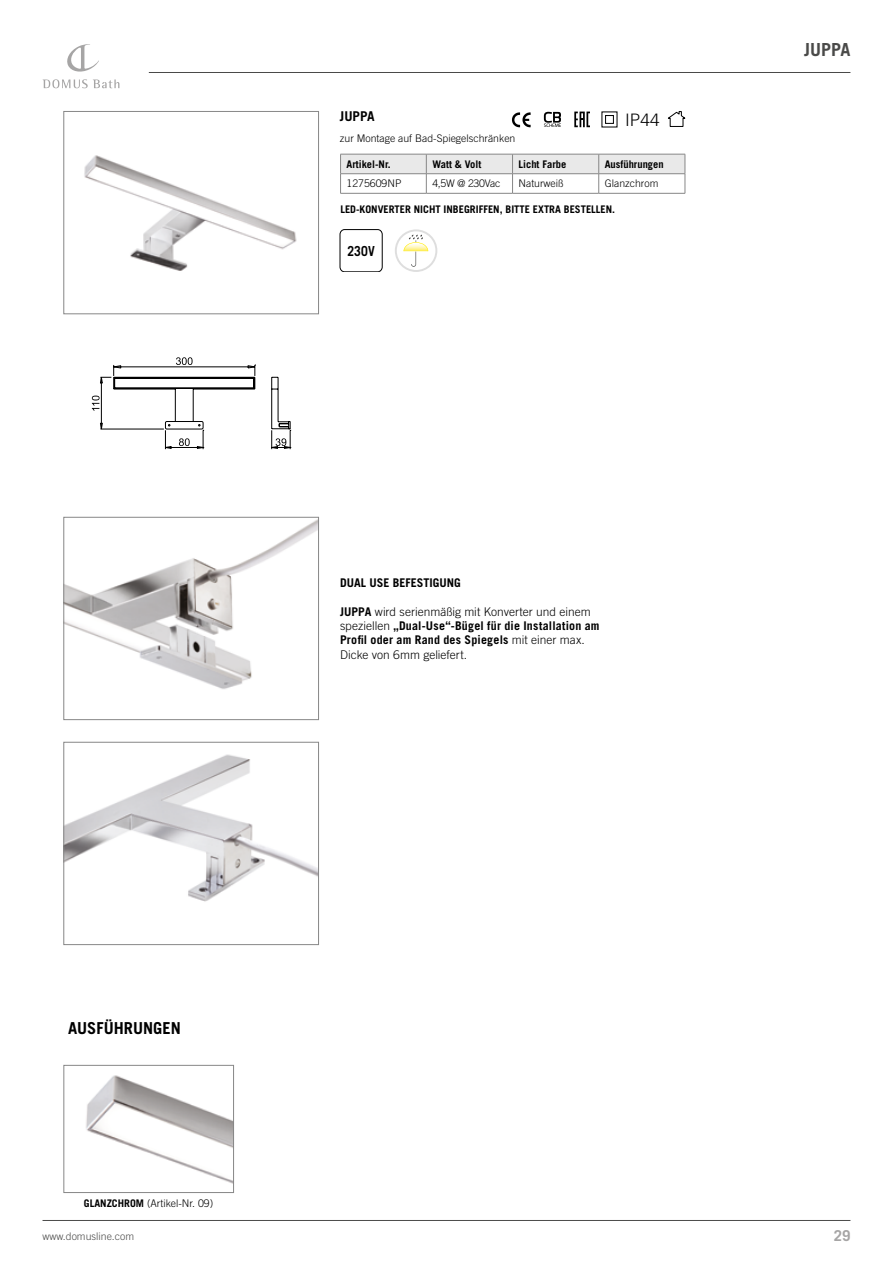
<style>
.page{position:relative;width:893px;height:1263px;background:#fff}
.page>*{position:absolute;margin:0;border:0;box-sizing:border-box;transform-origin:0 0}
.t1{font:700 18px "Trade Gothic LT Pro";color:#4a4a49}
.t2{font:300 17.25px "Trade Gothic LT Pro";color:#000}
.t3{font:700 16.5px "Trade Gothic LT Pro";color:#000}
.t4{font:700 15px "Trade Gothic LT Pro";color:#a6a5a5}
.t5{font:700 13.8px "Trade Gothic LT Pro";color:#000;scale:.87 1}
.t6{font:700 13.5px "Trade Gothic LT Pro";color:#000}
.testi_pagina_destra{font:300 12px/14.4px "Trade Gothic LT Pro";color:#000}
.t7{font:700 12px "Trade Gothic LT Pro";color:#000}
.t8{font:700 10.5px "Trade Gothic LT Pro";color:#000}
.t9{font:300 10.5px "Trade Gothic LT Pro";color:#000}
.t10{font:300 10.5px "Trade Gothic LT Pro";color:#4a4a49}
.t11{font:300 10.5px "Trade Gothic LT Pro";letter-spacing:-.025em;color:#000}
.s1{font-weight:700}
</style>
<div class="page">
<hr style="left:43px;top:1220px;width:807px;height:1px;background:#4a4a49">
<hr style="left:149px;top:72px;width:701px;height:1px;background:#4a4a49">
<svg style="left:67px;top:44px;width:32px;height:28px"></svg>
<svg style="left:43px;top:79px;width:76px;height:9px"></svg>
<img style="left:86px;top:1075px;width:146px;height:109px">
<div style="left:64px;top:1065px;width:170px;height:128px;border:1px solid #878787"></div>
<svg style="left:92px;top:357px;width:200px;height:92px"></svg>
<img style="left:84px;top:155px;width:213px;height:116px">
<div style="left:64px;top:111px;width:255px;height:203px;border:1px solid #878787"></div>
<svg style="left:395px;top:229px;width:42px;height:43px"></svg>
<div style="left:340px;top:229px;width:42px;height:43px;border:1px solid #000;border-radius:5px"></div>
<img style="left:66px;top:754px;width:251px;height:148px">
<div style="left:64px;top:742px;width:255px;height:203px;border:1px solid #878787"></div>
<img style="left:66px;top:519px;width:251px;height:170px">
<div style="left:64px;top:517px;width:255px;height:203px;border:1px solid #878787"></div>
<svg style="left:668px;top:111px;width:17px;height:16px"></svg>
<svg style="left:512px;top:112px;width:19px;height:16px"></svg>
<svg style="left:574px;top:112px;width:16px;height:15px"></svg>
<svg style="left:544px;top:112px;width:17px;height:15px"></svg>
<svg style="left:601px;top:111px;width:16px;height:16px"></svg>
<svg style="left:340px;top:154px;width:346px;height:39px"></svg>
<hr style="left:340px;top:193px;width:86px;height:1px;background:#878787">
<hr style="left:426px;top:193px;width:87px;height:1px;background:#878787">
<hr style="left:513px;top:193px;width:86px;height:1px;background:#878787">
<hr style="left:599px;top:193px;width:86px;height:1px;background:#878787">
<p class="t6" style="left:340px;top:108px;width:36px">JUPPA</p>
<p class="t9" style="left:340px;top:132px;width:177px">zur Montage auf Bad-Spiegelschränken</p>
<p class="t2" style="left:625px;top:110px;width:36px">IP44</p>
<p class="t8" style="left:347px;top:158px;width:46px">Artikel-Nr.</p>
<p class="t8" style="left:432px;top:158px;width:51px">Watt &amp; Volt</p>
<p class="t8" style="left:519px;top:158px;width:49px">Licht Farbe</p>
<p class="t8" style="left:605px;top:158px;width:60px">Ausführungen</p>
<p class="t9" style="left:347px;top:177px;width:56px">1275609NP</p>
<p class="t11" style="left:432px;top:177px;width:70px">4,5W @ 230Vac</p>
<p class="t9" style="left:519px;top:177px;width:46px">Naturweiß</p>
<p class="t9" style="left:605px;top:177px;width:55px">Glanzchrom</p>
<p class="t8" style="left:340px;top:202px;width:276px">LED-KONVERTER NICHT INBEGRIFFEN, BITTE EXTRA BESTELLEN.</p>
<p class="t5" style="left:347px;top:242px;width:33px">230V</p>
<p class="t7" style="left:340px;top:575px;width:122px">DUAL USE BEFESTIGUNG</p>
<p class="testi_pagina_destra" style="left:340px;top:604px;width:261px"><span class="s1">JUPPA</span> wird serienmäßig mit Konverter und einem speziellen <span class="s1">„Dual-Use“-Bügel für die Installation am Profil oder am Rand des Spiegels</span> mit einer max.<br>Dicke von 6mm geliefert.</p>
<p class="t1" style="left:804px;top:38px;width:48px">JUPPA</p>
<p class="t3" style="left:68px;top:1018px;width:114px">AUSFÜHRUNGEN</p>
<p class="t9" style="left:84px;top:1196px;width:131px"><span class="s1">GLANZCHROM</span> (Artikel-Nr. 09)</p>
<p class="t10" style="left:43px;top:1230px;width:93px">www.domusline.com</p>
<p class="t4" style="left:834px;top:1226px;width:18px">29</p>
</div>
